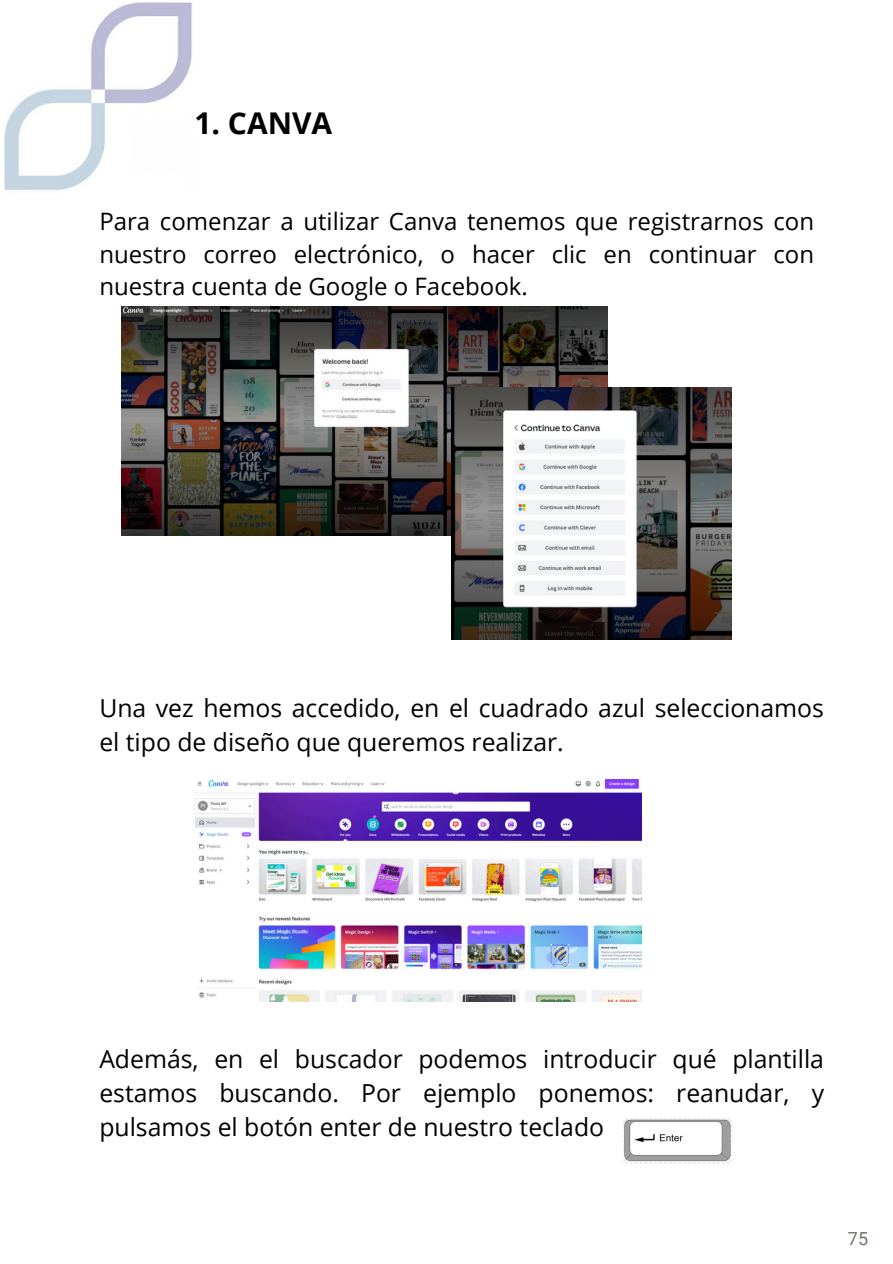
<style>
.page{position:relative;width:893px;height:1264px;background:#fff}
.page>*{position:absolute;margin:0;border:0;box-sizing:border-box;transform-origin:0 0}
.t1{font:700 30px "Open Sans";color:#000}
.t2{font:24.75px/33.8px "Open Sans";color:#000}
.t3{font:24px/32.7px "Open Sans";color:#000;text-align:justify}
.t4{font:18px "Roboto";color:#667867}
</style>
<div class="page">
<img style="left:4px;top:3px;width:188px;height:188px">
<img style="left:122px;top:307px;width:485px;height:228px">
<img style="left:452px;top:387px;width:279px;height:252px">
<img style="left:194px;top:779px;width:447px;height:222px">
<img style="left:623px;top:1118px;width:108px;height:45px">
<p class="t1" style="left:194px;top:102px;width:139px">1. CANVA</p>
<p class="t3" style="left:99px;top:204px;width:716px">Para comenzar a utilizar Canva tenemos que registrarnos con nuestro correo electrónico, o hacer clic en continuar con nuestra cuenta de Google o Facebook.</p>
<p class="t2" style="left:99px;top:690px;width:726px">Una vez hemos accedido, en el cuadrado azul seleccionamos el tipo de diseño que queremos realizar.</p>
<p class="t2" style="left:99px;top:1041px;width:726px;text-align:justify">Además, en el buscador podemos introducir qué plantilla estamos buscando. Por ejemplo ponemos: reanudar, y pulsamos el botón enter de nuestro teclado</p>
<p class="t4" style="left:847px;top:1228px;width:22px">75</p>
</div>
